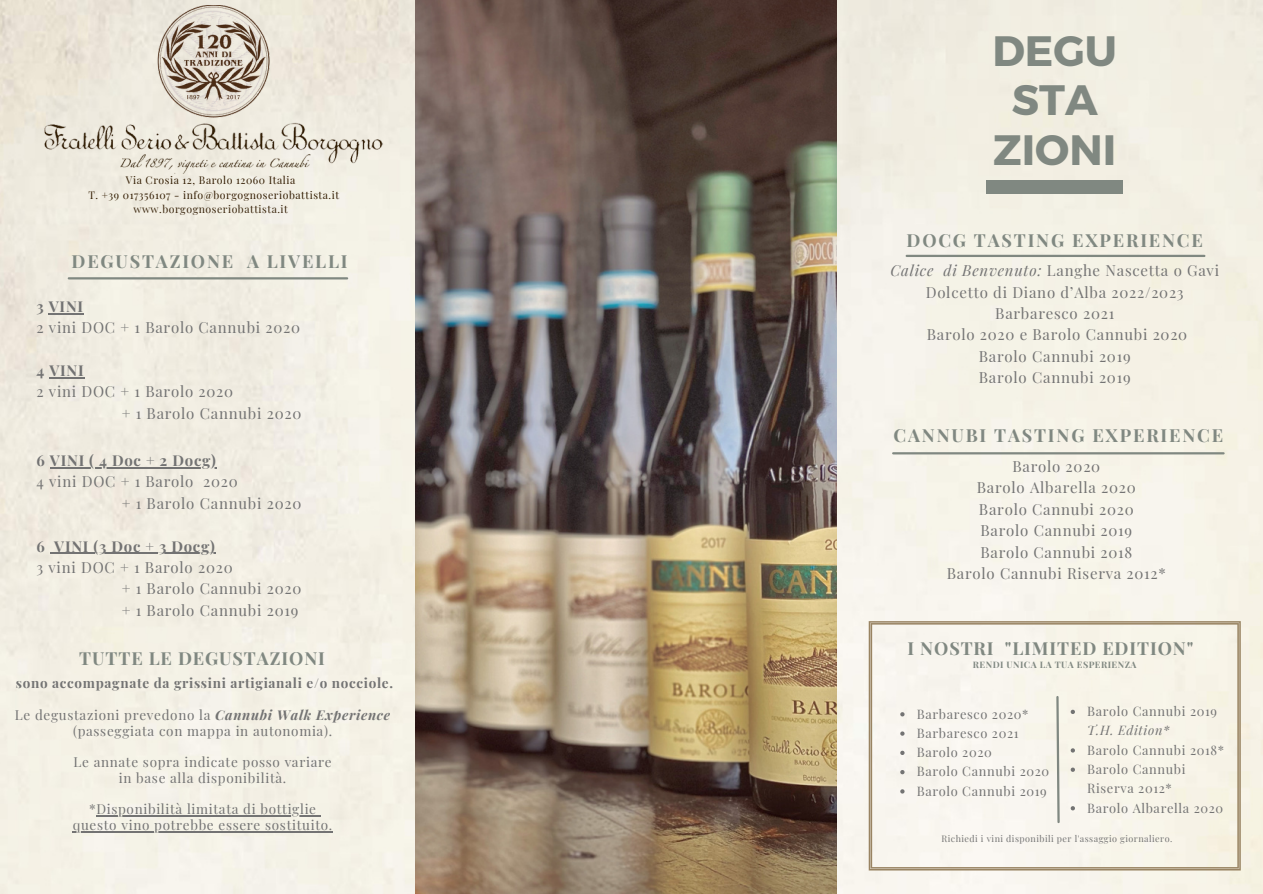
<style>
.page{position:relative;width:1263px;height:894px;background:#fff}
.page>*{position:absolute;margin:0;border:0;box-sizing:border-box;transform-origin:0 0}
.t1{font:700 42.45px/49.7px "Montserrat";color:#808881;text-align:center}
.t2{font:700 18px "Playfair Display";letter-spacing:.1em;color:#808881}
.t3{font:700 18px "Playfair Display";letter-spacing:.05em;color:#808881}
.t4{font:15px/21.3px "Playfair Display";letter-spacing:.05em;color:#737373;text-align:center}
.t5{font:700 15px "Playfair Display";letter-spacing:.05em;color:#737373}
.t6{font:13.5px/15.8px "Playfair Display";letter-spacing:.05em;color:#737373;text-align:center}
.t7{font:700 13.5px "Playfair Display";letter-spacing:.05em;color:#737373}
.t8{font:12.9px/19.2px "Playfair Display";letter-spacing:.05em;color:#737373}
.t9{font:10.5px "Playfair Display";letter-spacing:.05em;color:#321c01}
.t10{font:10.5px "Playfair Display";letter-spacing:.05em;color:#38230a}
.t11{font:9px "Playfair Display";letter-spacing:.05em;color:#737373}
.t12{font:700 9px "Playfair Display";letter-spacing:.05em;color:#808881}
.s1{font-weight:700}
.s2{font-weight:700;font-style:italic}
.s3{font-style:italic}
</style>
<div class="page">
<img style="left:0;top:0;width:1263px;height:893px">
<div style="left:986px;top:180px;width:137px;height:13px;background:#808881"></div>
<hr style="left:69px;top:277px;width:278px;height:2px;background:#808881">
<img style="left:14px;top:5px;width:391px;height:169px">
<img style="left:415px;top:0;width:421px;height:893px">
<hr style="left:907px;top:255px;width:297px;height:2px;background:#808881">
<hr style="left:893px;top:452px;width:330px;height:2px;background:#808881">
<hr style="left:49px;top:313px;width:35px;height:1px;background:#737373">
<hr style="left:49px;top:377px;width:36px;height:1px;background:#737373">
<hr style="left:50px;top:467px;width:167px;height:1px;background:#737373">
<hr style="left:54px;top:552px;width:162px;height:1px;background:#737373">
<hr style="left:96px;top:815px;width:221px;height:1px;background:#737373">
<hr style="left:73px;top:831px;width:260px;height:1px;background:#737373">
<svg style="left:869px;top:621px;width:372px;height:249px;fill:#f8f5eb"></svg>
<svg style="left:1055px;top:694px;width:6px;height:130px"></svg>
<svg style="left:900px;top:712px;width:4px;height:4px"></svg>
<svg style="left:900px;top:731px;width:4px;height:4px"></svg>
<svg style="left:900px;top:750px;width:4px;height:4px"></svg>
<svg style="left:900px;top:769px;width:4px;height:5px"></svg>
<svg style="left:900px;top:789px;width:4px;height:4px"></svg>
<svg style="left:1071px;top:709px;width:4px;height:4px"></svg>
<svg style="left:1071px;top:748px;width:4px;height:4px"></svg>
<svg style="left:1071px;top:767px;width:4px;height:4px"></svg>
<svg style="left:1071px;top:805px;width:4px;height:5px"></svg>
<p class="t9" style="left:126px;top:172px;width:171px">Via Crosia 12, Barolo 12060 Italia</p>
<p class="t9" style="left:89px;top:187px;width:252px">T. +39 017356107 - info@borgognoseriobattista.it</p>
<p class="t10" style="left:133px;top:202px;width:156px">www.borgognoseriobattista.it</p>
<h4 class="t2" style="left:72px;top:249px;width:277px">DEGUSTAZIONE A LIVELLI</h4>
<h2 class="t4" style="left:37px;top:295px;width:265px;text-align:left"><span class="s1">3 VINI<br></span>2 vini DOC + 1 Barolo Cannubi 2020</h2>
<h3 class="t5" style="left:37px;top:359px;width:49px">4 VINI</h3>
<h3 class="t4" style="left:37px;top:380px;width:198px">2 vini DOC + 1 Barolo 2020</h3>
<h3 class="t4" style="left:122px;top:402px;width:181px">+ 1 Barolo Cannubi 2020</h3>
<h4 class="t5" style="left:37px;top:449px;width:181px">6 VINI ( 4 Doc + 2 Docg)</h4>
<h4 class="t4" style="left:122px;top:470px;width:181px;text-align:left;text-indent:-85px">4 vini DOC + 1 Barolo 2020<br>+ 1 Barolo Cannubi 2020</h4>
<h4 class="t5" style="left:37px;top:535px;width:10px">6</h4>
<h1 class="t5" style="left:54px;top:535px;width:162px">VINI (3 Doc + 3 Docg)</h1>
<h1 class="t4" style="left:37px;top:556px;width:198px">3 vini DOC + 1 Barolo 2020</h1>
<h1 class="t4" style="left:122px;top:577px;width:181px">+ 1 Barolo Cannubi 2020</h1>
<h1 class="t4" style="left:122px;top:598px;width:178px">+ 1 Barolo Cannubi 2019</h1>
<h2 class="t3" style="left:79px;top:645px;width:247px">TUTTE LE DEGUSTAZIONI</h2>
<h4 class="t7" style="left:16px;top:673px;width:379px">sono accompagnate da grissini artigianali e/o nocciole.</h4>
<h2 class="t6" style="left:15px;top:706px;width:377px">Le degustazioni prevedono la <span class="s2">Cannubi Walk Experience </span>(passeggiata con mappa in autonomia).</h2>
<h4 class="t6" style="left:74px;top:753px;width:260px">Le annate sopra indicate posso variare in base alla disponibilità.</h4>
<p class="t6" style="left:89px;top:800px;width:229px">*Disponibilità limitata di bottiglie</p>
<p class="t6" style="left:73px;top:816px;width:261px">questo vino potrebbe essere sostituito.</p>
<h4 class="t1" style="left:992px;top:24px;width:126px">DEGU<br>STA<br>ZIONI</h4>
<h4 class="t2" style="left:907px;top:227px;width:298px">DOCG TASTING EXPERIENCE</h4>
<h2 class="t4" style="left:890px;top:259px;width:330px"><span class="s3">Calice di Benvenuto:</span> Langhe Nascetta o Gavi<br>Dolcetto di Diano d’Alba 2022/2023<br>Barbaresco 2021<br>Barolo 2020 e Barolo Cannubi 2020<br>Barolo Cannubi 2019<br>Barolo Cannubi 2019</h2>
<h4 class="t2" style="left:894px;top:422px;width:331px">CANNUBI TASTING EXPERIENCE</h4>
<h6 class="t4" style="left:947px;top:455px;width:221px">Barolo 2020<br>Barolo Albarella 2020<br>Barolo Cannubi 2020<br>Barolo Cannubi 2019<br>Barolo Cannubi 2018<br>Barolo Cannubi Riserva 2012*</h6>
<p class="t3" style="left:907px;top:635px;width:287px">I NOSTRI "LIMITED EDITION"</p>
<p class="t12" style="left:973px;top:658px;width:165px">RENDI UNICA LA TUA ESPERIENZA</p>
<p class="t8" style="left:917px;top:703px;width:113px">Barbaresco 2020*</p>
<p class="t8" style="left:917px;top:722px;width:103px">Barbaresco 2021</p>
<p class="t8" style="left:917px;top:742px;width:77px">Barolo 2020</p>
<p class="t8" style="left:917px;top:761px;width:134px">Barolo Cannubi 2020</p>
<p class="t8" style="left:917px;top:780px;width:131px">Barolo Cannubi 2019</p>
<p class="t8" style="left:1087px;top:701px;width:131px">Barolo Cannubi 2019<br><span class="s3">T.H. Edition*</span></p>
<p class="t8" style="left:1087px;top:739px;width:139px">Barolo Cannubi 2018*<br>Barolo Cannubi<br>Riserva 2012*<br>Barolo Albarella 2020</p>
<p class="t11" style="left:941px;top:831px;width:232px">Richiedi i vini disponibili per l'assaggio giornaliero.</p>
</div>
